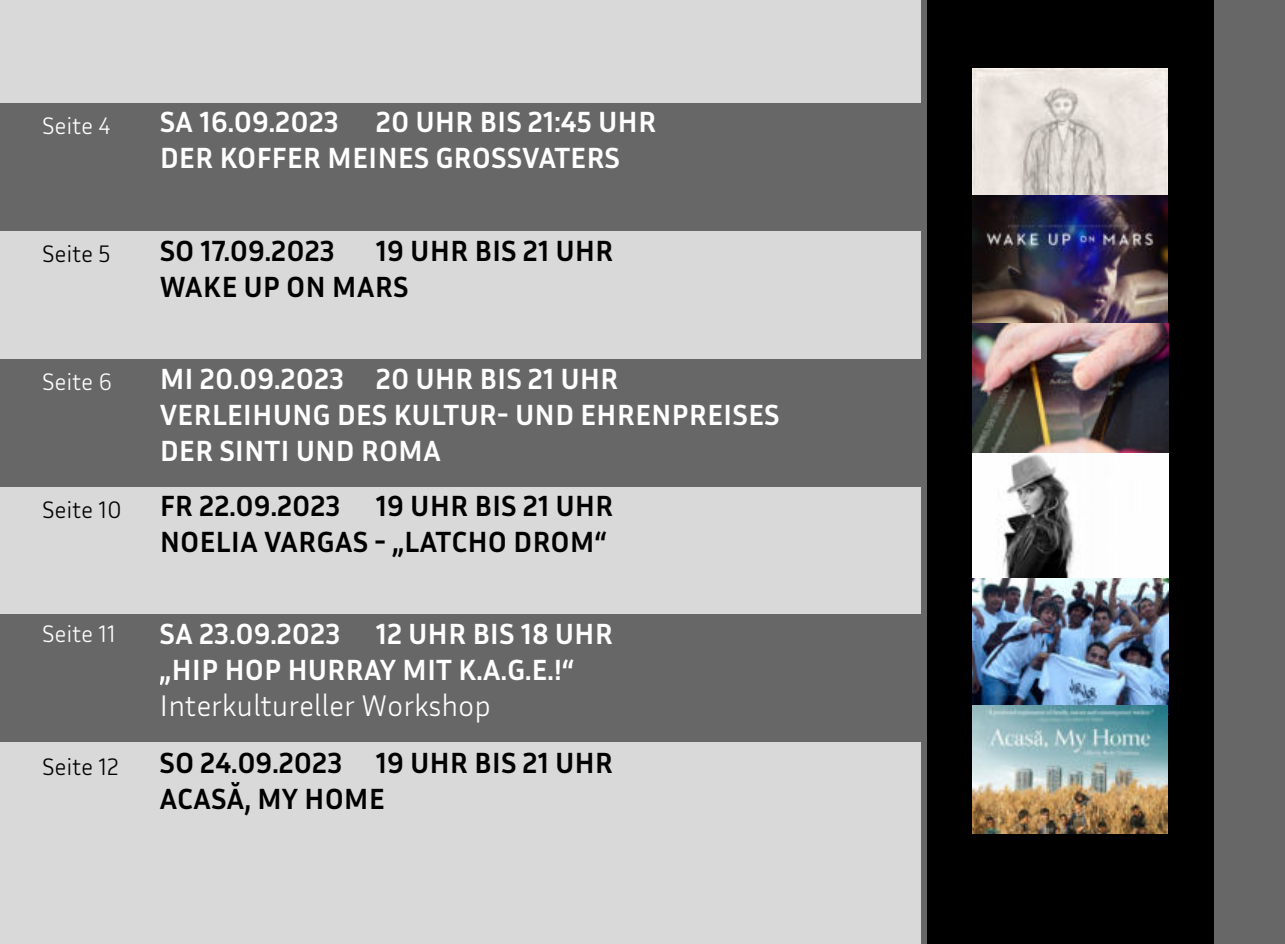
<style>
.page{position:relative;width:1285px;height:944px;background:#fff}
.page>*{position:absolute;margin:0;border:0;box-sizing:border-box;transform-origin:0 0}
.t1{font:700 30px/36px "Inria Sans";color:#fff}
.t2{font:700 30px/36px "Inria Sans";color:#000}
.t3{font:300 30px "Inria Sans";color:#fff}
.t4{font:300 24px "Inria Sans";color:#000}
.t5{font:300 24px "Inria Sans";color:#fff}
</style>
<div class="page">
<div style="left:0;top:0;width:936px;height:944px;background:#dad9da"></div>
<div style="left:0;top:103px;width:174px;height:128px;background:#676767"></div>
<div style="left:160px;top:103px;width:766px;height:128px;background:#676767"></div>
<div style="left:0;top:359px;width:167px;height:128px;background:#676767"></div>
<div style="left:160px;top:359px;width:805px;height:128px;background:#676767"></div>
<div style="left:159px;top:614px;width:776px;height:128px;background:#676767"></div>
<div style="left:921px;top:0;width:363px;height:944px;background:#676767"></div>
<div style="left:927px;top:0;width:286px;height:944px;background:#000"></div>
<img style="left:972px;top:68px;width:196px;height:510px">
<img style="left:972px;top:578px;width:196px;height:137px">
<img style="left:972px;top:706px;width:195px;height:127px">
<div style="left:0;top:614px;width:160px;height:128px;background:#676767"></div>
<p class="t5" style="left:43px;top:116px;width:69px">Seite 4</p>
<p class="t4" style="left:43px;top:245px;width:70px">Seite 5</p>
<p class="t5" style="left:43px;top:372px;width:71px">Seite 6</p>
<p class="t4" style="left:43px;top:500px;width:81px">Seite 10</p>
<p class="t5" style="left:43px;top:624px;width:75px">Seite 11</p>
<p class="t4" style="left:43px;top:757px;width:78px">Seite 12</p>
<p class="t1" style="left:160px;top:104px;width:498px">SA 16.09.2023 20 UHR BIS 21:45 UHR<br>DER KOFFER MEINES GROSSVATERS</p>
<p class="t2" style="left:160px;top:233px;width:455px;text-indent:216px">19 UHR BIS 21 UHR<br>WAKE UP ON MARS</p>
<p class="t2" style="left:160px;top:233px;width:177px">SO 17.09.2023</p>
<p class="t1" style="left:160px;top:360px;width:621px">MI 20.09.2023 20 UHR BIS 21 UHR<br>VERLEIHUNG DES KULTUR- UND EHRENPREISES<br>DER SINTI UND ROMA</p>
<p class="t2" style="left:160px;top:488px;width:455px">FR 22.09.2023 19 UHR BIS 21 UHR<br>NOELIA VARGAS - „LATCHO DROM“</p>
<p class="t1" style="left:159px;top:615px;width:455px">SA 23.09.2023 12 UHR BIS 18 UHR „HIP HOP HURRAY MIT K.A.G.E.!“</p>
<p class="t3" style="left:159px;top:693px;width:333px">Interkultureller Workshop</p>
<p class="t2" style="left:159px;top:745px;width:455px">SO 24.09.2023 19 UHR BIS 21 UHR<br>ACASĂ, MY HOME</p>
</div>
